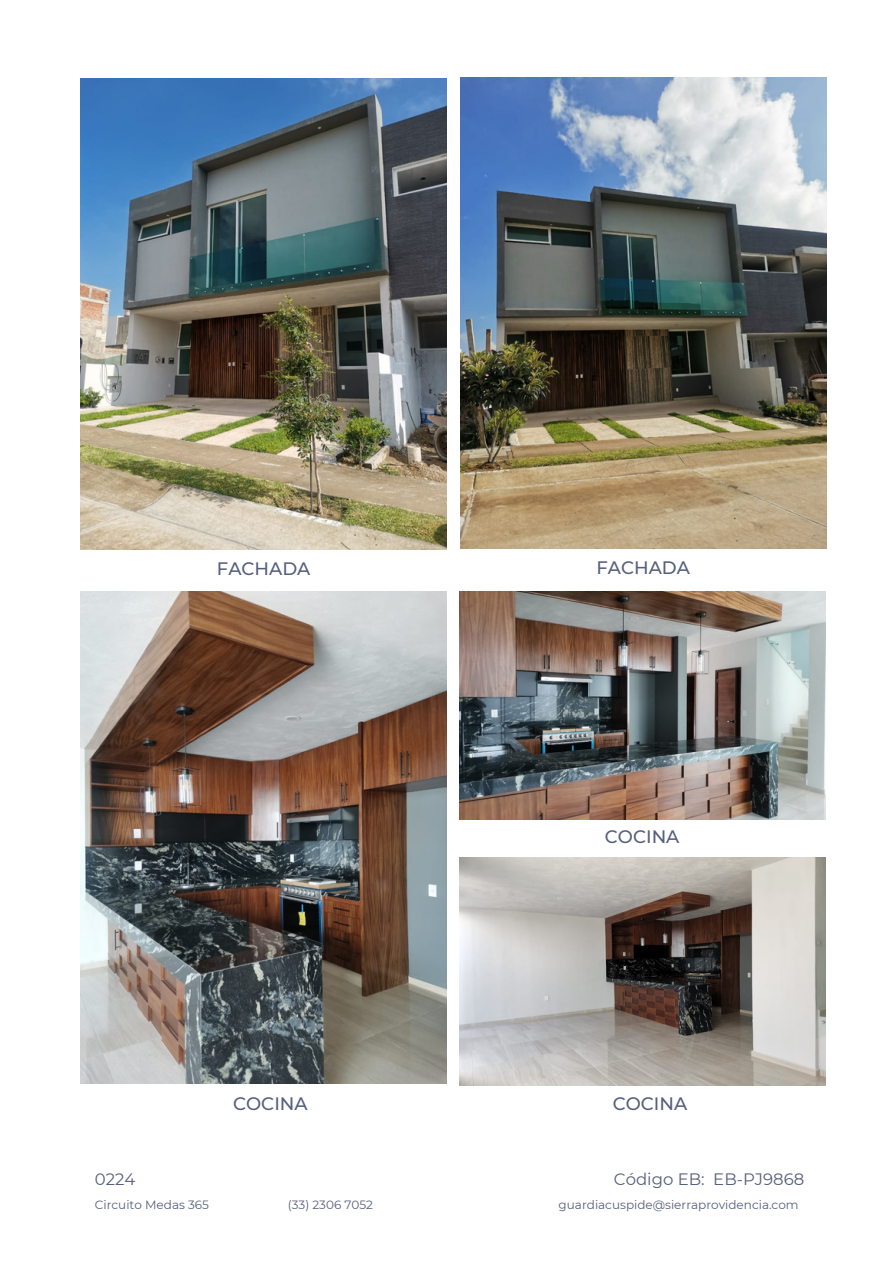
<style>
.page{position:relative;width:893px;height:1264px;background:#fff}
.page>*{position:absolute;margin:0;border:0;box-sizing:border-box;transform-origin:0 0}
.t1{font:500 18px "Montserrat";color:#565f7c}
.t2{font:16.5px "Montserrat";color:#565f7c}
.t3{font:12px "Montserrat";color:#565f7c}
</style>
<div class="page">
<img style="left:460px;top:78px;width:366px;height:470px">
<img style="left:81px;top:591px;width:365px;height:492px">
<img style="left:459px;top:591px;width:366px;height:229px">
<img style="left:459px;top:857px;width:366px;height:228px">
<img style="left:81px;top:79px;width:365px;height:470px">
<h1 class="t1" style="left:217px;top:558px;width:95px">FACHADA</h1>
<h1 class="t1" style="left:596px;top:556px;width:95px">FACHADA</h1>
<h1 class="t1" style="left:605px;top:825px;width:76px">COCINA</h1>
<h1 class="t1" style="left:233px;top:1092px;width:76px">COCINA</h1>
<h1 class="t1" style="left:612px;top:1092px;width:76px">COCINA</h1>
<p class="t2" style="left:95px;top:1169px;width:42px">0224</p>
<h2 class="t2" style="left:613px;top:1169px;width:192px">Código EB: EB-PJ9868</h2>
<p class="t3" style="left:95px;top:1197px;width:116px">Circuito Medas 365</p>
<h2 class="t3" style="left:288px;top:1197px;width:87px">(33) 2306 7052</h2>
<p class="t3" style="left:558px;top:1197px;width:241px">guardiacuspide@sierraprovidencia.com</p>
</div>
